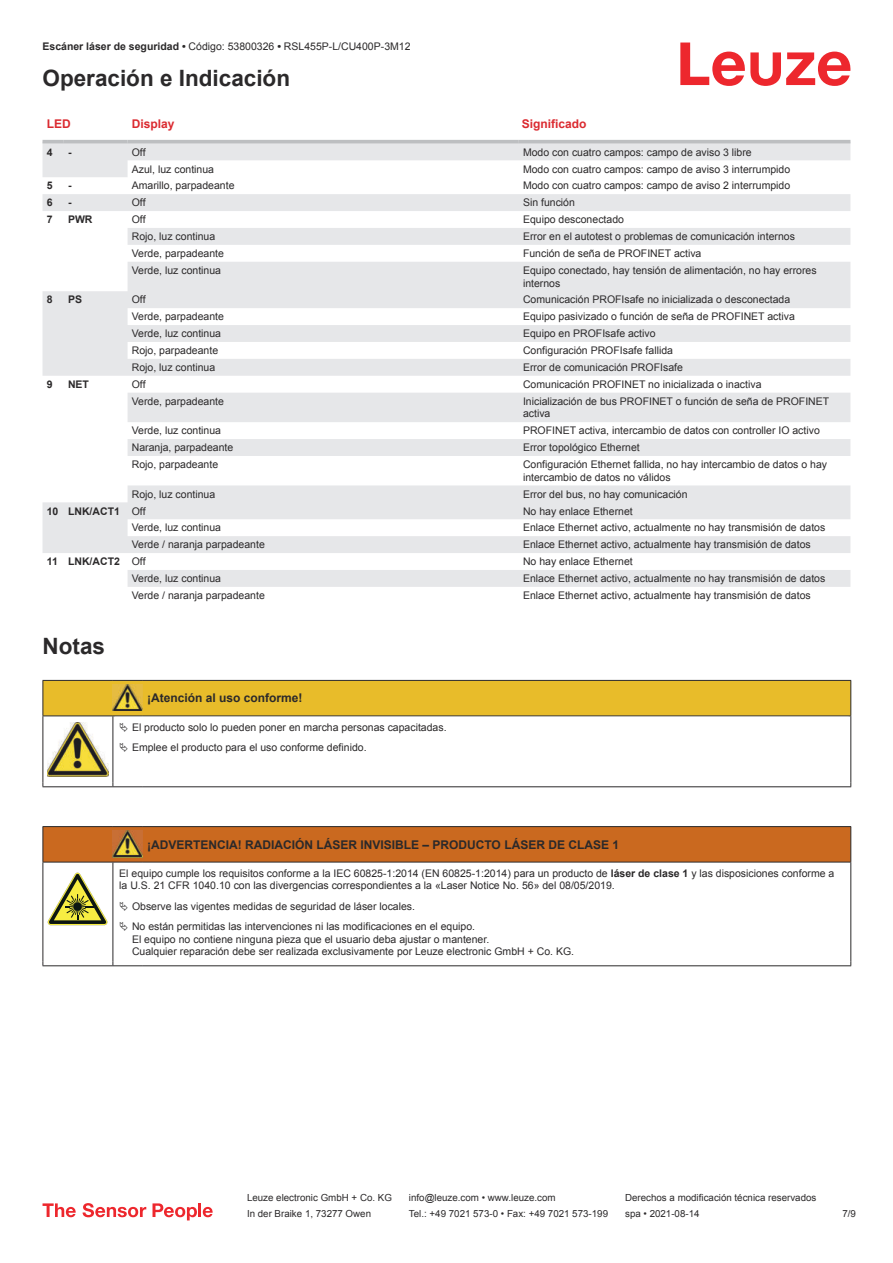
<style>
.page{position:relative;width:893px;height:1263px;background:#fff}
.page>*{position:absolute;margin:0;border:0;box-sizing:border-box;transform-origin:0 0}
.t1{font:700 22.5px "Arial";color:#2b292a}
.t2{font:700 12px "Arial";color:#2b292a}
.t3{font:700 12px "Arial";color:#db2a30}
.t4{font:10.5px/12.6px "Arial";color:#2b292a}
.t5{font:700 10.5px "Arial";color:#2b292a}
.t6{font:9.75px "Arial";color:#2b292a}
.s1{font-weight:700}
.s2{font-weight:400}
</style>
<div class="page">
<svg style="left:680px;top:43px;width:170px;height:43px"></svg>
<svg style="left:43px;top:143px;width:807px;height:444px;fill:#e6e7e9"></svg>
<hr style="left:43px;top:140px;width:21px;height:3px;background:#bdbfc1">
<hr style="left:64px;top:140px;width:64px;height:3px;background:#bdbfc1">
<hr style="left:128px;top:140px;width:391px;height:3px;background:#bdbfc1">
<hr style="left:519px;top:140px;width:331px;height:3px;background:#bdbfc1">
<svg style="left:43px;top:1203px;width:33px;height:14px"></svg>
<svg style="left:83px;top:1203px;width:63px;height:14px"></svg>
<svg style="left:153px;top:1203px;width:44px;height:17px"></svg>
<hr style="left:198px;top:1203px;width:3px;height:14px;background:#ed272d">
<svg style="left:203px;top:1207px;width:10px;height:10px"></svg>
<hr style="left:43px;top:716px;width:1px;height:66px;background:#2b292a">
<hr style="left:113px;top:716px;width:1px;height:66px;background:#2b292a">
<hr style="left:850px;top:716px;width:1px;height:66px;background:#2b292a">
<hr style="left:43px;top:786px;width:70px;height:1px;background:#2b292a">
<hr style="left:113px;top:786px;width:30px;height:1px;background:#2b292a">
<hr style="left:143px;top:786px;width:708px;height:1px;background:#2b292a">
<img style="left:47px;top:757px;width:61px;height:19px">
<div style="left:44px;top:827px;width:806px;height:35px;background:#ca691f"></div>
<hr style="left:43px;top:826px;width:70px;height:1px;background:#2b292a">
<hr style="left:43px;top:827px;width:1px;height:35px;background:#2b292a">
<hr style="left:43px;top:862px;width:70px;height:1px;background:#2b292a">
<hr style="left:113px;top:826px;width:30px;height:1px;background:#2b292a">
<hr style="left:113px;top:862px;width:30px;height:1px;background:#2b292a">
<hr style="left:143px;top:826px;width:708px;height:1px;background:#2b292a">
<hr style="left:850px;top:827px;width:1px;height:35px;background:#2b292a">
<hr style="left:143px;top:862px;width:708px;height:1px;background:#2b292a">
<hr style="left:43px;top:862px;width:1px;height:99px;background:#2b292a">
<hr style="left:113px;top:862px;width:1px;height:99px;background:#2b292a">
<hr style="left:850px;top:862px;width:1px;height:99px;background:#2b292a">
<hr style="left:43px;top:965px;width:70px;height:1px;background:#2b292a">
<hr style="left:113px;top:965px;width:30px;height:1px;background:#2b292a">
<hr style="left:143px;top:965px;width:708px;height:1px;background:#2b292a">
<img style="left:113px;top:831px;width:30px;height:26px">
<svg style="left:47px;top:873px;width:60px;height:52px"></svg>
<svg style="left:43px;top:680px;width:808px;height:77px"></svg>
<p class="t4" style="left:43px;top:41px;width:370px"><span class="s1">Escáner láser de seguridad •</span> Código: 53800326 <span class="s1">•</span> RSL455P-L/CU400P-3M12</p>
<h1 class="t1" style="left:43px;top:70px;width:249px">Operación e Indicación</h1>
<p class="t3" style="left:47px;top:119px;width:25px">LED</p>
<p class="t3" style="left:132px;top:119px;width:44px">Display</p>
<p class="t3" style="left:522px;top:119px;width:66px">Significado</p>
<p class="t5" style="left:47px;top:148px;width:7px">4</p>
<p class="t5" style="left:68px;top:148px;width:5px">-</p>
<p class="t4" style="left:132px;top:147px;width:15px">Off</p>
<p class="t4" style="left:523px;top:147px;width:230px">Modo con cuatro campos: campo de aviso 3 libre</p>
<p class="t4" style="left:132px;top:163px;width:84px">Azul, luz continua</p>
<p class="t4" style="left:523px;top:163px;width:269px">Modo con cuatro campos: campo de aviso 3 interrumpido</p>
<p class="t5" style="left:47px;top:182px;width:7px">5</p>
<p class="t5" style="left:68px;top:182px;width:5px">-</p>
<p class="t4" style="left:132px;top:180px;width:104px">Amarillo, parpadeante</p>
<p class="t4" style="left:523px;top:180px;width:269px">Modo con cuatro campos: campo de aviso 2 interrumpido</p>
<p class="t5" style="left:47px;top:199px;width:7px">6</p>
<p class="t5" style="left:68px;top:199px;width:5px">-</p>
<p class="t4" style="left:132px;top:197px;width:15px">Off</p>
<p class="t4" style="left:523px;top:197px;width:53px">Sin función</p>
<p class="t5" style="left:47px;top:216px;width:7px">7</p>
<p class="t5" style="left:68px;top:216px;width:26px">PWR</p>
<p class="t4" style="left:132px;top:214px;width:15px">Off</p>
<p class="t4" style="left:523px;top:214px;width:102px">Equipo desconectado</p>
<p class="t4" style="left:132px;top:231px;width:85px">Rojo, luz continua</p>
<p class="t4" style="left:523px;top:231px;width:273px">Error en el autotest o problemas de comunicación internos</p>
<p class="t4" style="left:132px;top:248px;width:94px">Verde, parpadeante</p>
<p class="t4" style="left:523px;top:248px;width:180px">Función de seña de PROFINET activa</p>
<p class="t4" style="left:132px;top:265px;width:91px">Verde, luz continua</p>
<p class="t4" style="left:523px;top:265px;width:295px">Equipo conectado, hay tensión de alimentación, no hay errores internos</p>
<p class="t5" style="left:47px;top:296px;width:7px">8</p>
<p class="t5" style="left:68px;top:296px;width:16px">PS</p>
<p class="t4" style="left:132px;top:294px;width:15px">Off</p>
<p class="t4" style="left:523px;top:294px;width:269px">Comunicación PROFIsafe no inicializada o desconectada</p>
<p class="t4" style="left:132px;top:311px;width:94px">Verde, parpadeante</p>
<p class="t4" style="left:523px;top:311px;width:273px">Equipo pasivizado o función de seña de PROFINET activa</p>
<p class="t4" style="left:132px;top:328px;width:91px">Verde, luz continua</p>
<p class="t4" style="left:523px;top:328px;width:134px">Equipo en PROFIsafe activo</p>
<p class="t4" style="left:132px;top:345px;width:88px">Rojo, parpadeante</p>
<p class="t4" style="left:523px;top:345px;width:151px">Configuración PROFIsafe fallida</p>
<p class="t4" style="left:132px;top:362px;width:85px">Rojo, luz continua</p>
<p class="t4" style="left:523px;top:362px;width:161px">Error de comunicación PROFIsafe</p>
<p class="t5" style="left:47px;top:380px;width:7px">9</p>
<p class="t5" style="left:68px;top:380px;width:23px">NET</p>
<p class="t4" style="left:132px;top:379px;width:15px">Off</p>
<p class="t4" style="left:523px;top:379px;width:240px">Comunicación PROFINET no inicializada o inactiva</p>
<p class="t4" style="left:132px;top:396px;width:94px">Verde, parpadeante</p>
<p class="t4" style="left:523px;top:396px;width:308px">Inicialización de bus PROFINET o función de seña de PROFINET activa</p>
<p class="t4" style="left:132px;top:425px;width:91px">Verde, luz continua</p>
<p class="t4" style="left:523px;top:425px;width:298px">PROFINET activa, intercambio de datos con controller IO activo</p>
<p class="t4" style="left:132px;top:442px;width:103px">Naranja, parpadeante</p>
<p class="t4" style="left:523px;top:442px;width:118px">Error topológico Ethernet</p>
<p class="t4" style="left:132px;top:459px;width:88px">Rojo, parpadeante</p>
<p class="t4" style="left:523px;top:459px;width:306px">Configuración Ethernet fallida, no hay intercambio de datos o hay intercambio de datos no válidos</p>
<p class="t4" style="left:132px;top:489px;width:85px">Rojo, luz continua</p>
<p class="t4" style="left:523px;top:489px;width:166px">Error del bus, no hay comunicación</p>
<p class="t5" style="left:47px;top:507px;width:100px">10 LNK/ACT1 <span class="s2">Off</span></p>
<p class="t4" style="left:523px;top:505px;width:111px">No hay enlace Ethernet</p>
<p class="t4" style="left:132px;top:522px;width:91px">Verde, luz continua</p>
<p class="t4" style="left:523px;top:522px;width:304px">Enlace Ethernet activo, actualmente no hay transmisión de datos</p>
<p class="t4" style="left:132px;top:539px;width:135px">Verde / naranja parpadeante</p>
<p class="t4" style="left:523px;top:539px;width:289px">Enlace Ethernet activo, actualmente hay transmisión de datos</p>
<p class="t5" style="left:47px;top:558px;width:100px">11 LNK/ACT2 <span class="s2">Off</span></p>
<p class="t4" style="left:523px;top:556px;width:111px">No hay enlace Ethernet</p>
<p class="t4" style="left:132px;top:573px;width:91px">Verde, luz continua</p>
<p class="t4" style="left:523px;top:573px;width:304px">Enlace Ethernet activo, actualmente no hay transmisión de datos</p>
<p class="t4" style="left:132px;top:590px;width:135px">Verde / naranja parpadeante</p>
<p class="t4" style="left:523px;top:590px;width:289px">Enlace Ethernet activo, actualmente hay transmisión de datos</p>
<h1 class="t1" style="left:43px;top:638px;width:64px">Notas</h1>
<p class="t2" style="left:147px;top:693px;width:157px">¡Atención al uso conforme!</p>
<p class="t4" style="left:132px;top:718px;width:316px;line-height:20.2px">El producto solo lo pueden poner en marcha personas capacitadas.<br>Emplee el producto para el uso conforme definido.</p>
<p class="t2" style="left:147px;top:840px;width:473px">¡ADVERTENCIA! RADIACIÓN LÁSER INVISIBLE – PRODUCTO LÁSER DE CLASE 1</p>
<p class="t4" style="left:119px;top:868px;width:716px">El equipo cumple los requisitos conforme a la IEC 60825-1:2014 (EN 60825-1:2014) para un producto de <span class="s1">láser de clase 1</span> y las disposiciones conforme a la U.S. 21 CFR 1040.10 con las divergencias correspondientes a la «Laser Notice No. 56» del 08/05/2019.</p>
<p class="t4" style="left:132px;top:897px;width:345px;line-height:20.2px">Observe las vigentes medidas de seguridad de láser locales.<br>No están permitidas las intervenciones ni las modificaciones en el equipo.</p>
<p class="t4" style="left:132px;top:934px;width:444px">El equipo no contiene ninguna pieza que el usuario deba ajustar o mantener.<br>Cualquier reparación debe ser realizada exclusivamente por Leuze electronic GmbH + Co. KG.</p>
<p class="t6" style="left:247px;top:1194px;width:146px">Leuze electronic GmbH + Co. KG</p>
<p class="t6" style="left:409px;top:1194px;width:148px">info@leuze.com • www.leuze.com</p>
<p class="t6" style="left:625px;top:1194px;width:193px">Derechos a modificación técnica reservados</p>
<p class="t6" style="left:247px;top:1210px;width:126px">In der Braike 1, 73277 Owen</p>
<p class="t6" style="left:409px;top:1210px;width:201px">Tel.: +49 7021 573-0 • Fax: +49 7021 573-199</p>
<p class="t6" style="left:625px;top:1210px;width:76px">spa • 2021-08-14</p>
<p class="t6" style="left:842px;top:1210px;width:15px">7 /9</p>
</div>
